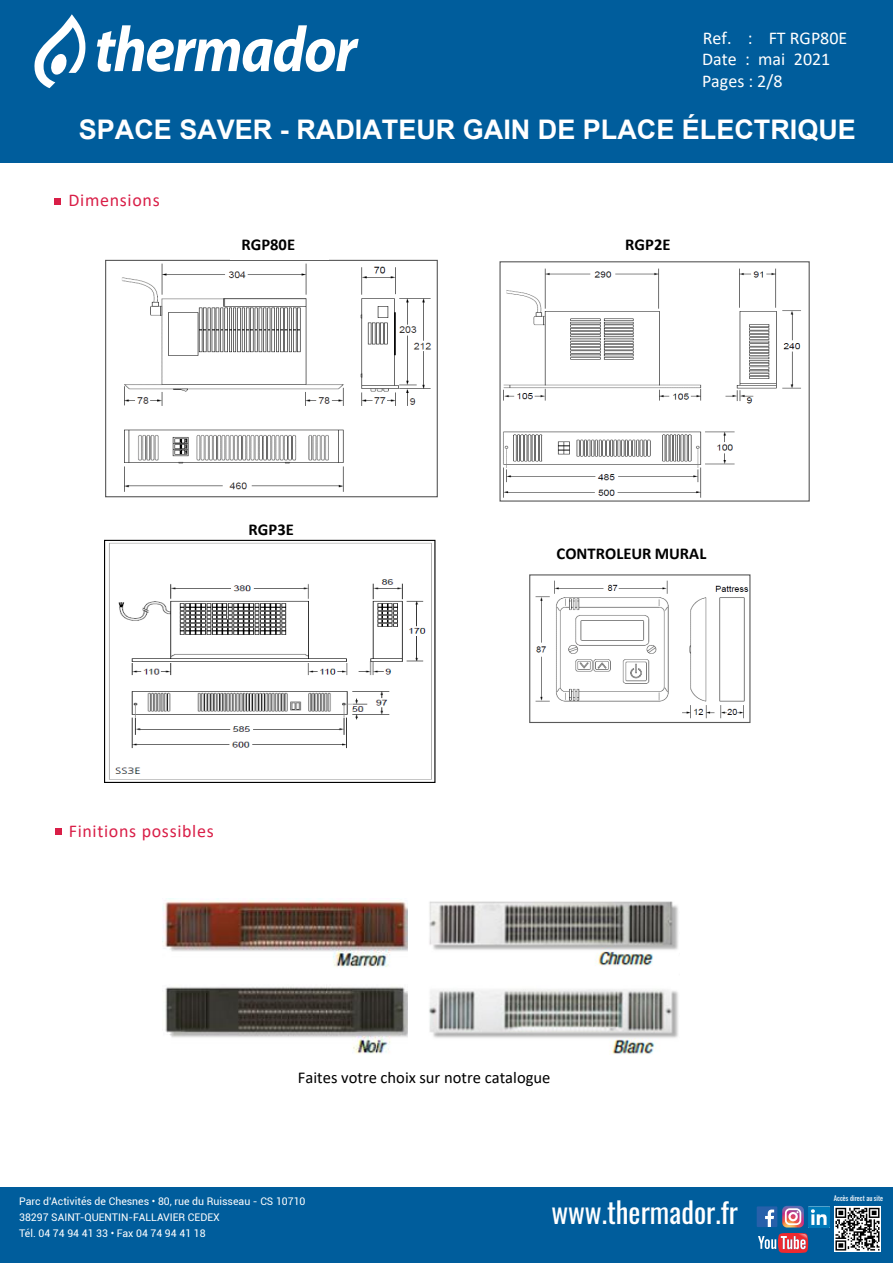
<style>
.page{position:relative;width:893px;height:1263px;background:#fff}
.page>*{position:absolute;margin:0;border:0;box-sizing:border-box;transform-origin:0 0}
.t1{font:28.5px "Oswald";color:#fff}
.t2{font:700 27px "Arial";color:#fff}
.t3{font:18px/21.6px "Calibri";color:#fff}
.t4{font:18px "Calibri";letter-spacing:.035em;color:#d91e47}
.t5{font:16.5px "Calibri";color:#000}
.t6{font:700 16.5px "Calibri";color:#000}
.t7{font:10.5px/15.6px "Roboto";color:#fff}
.t8{font:6.9px "Oswald";color:#fff}
</style>
<div class="page">
<div style="left:0;top:0;width:893px;height:162px;background:#005d9c"></div>
<div style="left:0;top:1187px;width:893px;height:76px;background:#005d9c"></div>
<img style="left:808px;top:1206px;width:21px;height:21px">
<svg style="left:758px;top:1233px;width:50px;height:20px"></svg>
<img style="left:835px;top:1206px;width:45px;height:45px">
<svg style="left:757px;top:1206px;width:47px;height:21px"></svg>
<svg style="left:55px;top:829px;width:6px;height:6px"></svg>
<svg style="left:55px;top:198px;width:6px;height:6px"></svg>
<img style="left:109px;top:542px;width:323px;height:238px">
<div style="left:104px;top:540px;width:331px;height:243px;border:1px solid #000"></div>
<img style="left:503px;top:268px;width:298px;height:230px">
<div style="left:499px;top:261px;width:311px;height:241px;border:1px solid #595959"></div>
<img style="left:122px;top:263px;width:310px;height:229px">
<div style="left:105px;top:260px;width:333px;height:237px;border:1px solid #595959"></div>
<img style="left:535px;top:580px;width:213px;height:139px">
<div style="left:529px;top:574px;width:221px;height:149px;border:1px solid #595959"></div>
<img style="left:163px;top:899px;width:244px;height:155px">
<img style="left:429px;top:901px;width:250px;height:154px">
<svg style="left:97px;top:25px;width:262px;height:47px"></svg>
<svg style="left:34px;top:14px;width:51px;height:74px"></svg>
<h3 class="t3" style="left:702px;top:27px;width:147px">Ref. : FT RGP80E<br>Date : mai 2021<br>Pages : 2/8</h3>
<h2 class="t2" style="left:79px;top:110px;width:779px">SPACE SAVER - RADIATEUR GAIN DE PLACE ÉLECTRIQUE</h2>
<h3 class="t4" style="left:69px;top:187px;width:93px">Dimensions</h3>
<h3 class="t6" style="left:241px;top:238px;width:55px">RGP80E</h3>
<h3 class="t6" style="left:625px;top:238px;width:47px">RGP2E</h3>
<h3 class="t6" style="left:249px;top:522px;width:47px">RGP3E</h3>
<h3 class="t6" style="left:557px;top:546px;width:151px">CONTROLEUR MURAL</h3>
<h3 class="t4" style="left:69px;top:818px;width:146px">Finitions possibles</h3>
<h3 class="t5" style="left:298px;top:1070px;width:254px">Faites votre choix sur notre catalogue</h3>
<p class="t7" style="left:19px;top:1193px;width:288px">Parc d’Activités de Chesnes • 80, rue du Ruisseau - CS 10710<br>38297 SAINT-QUENTIN-FALLAVIER CEDEX<br>Tél. 04 74 94 41 33 • Fax 04 74 94 41 18</p>
<h1 class="t1" style="left:551px;top:1187px;width:188px">www.thermador.fr</h1>
<p class="t8" style="left:834px;top:1192px;width:51px">Accès direct au site</p>
</div>
